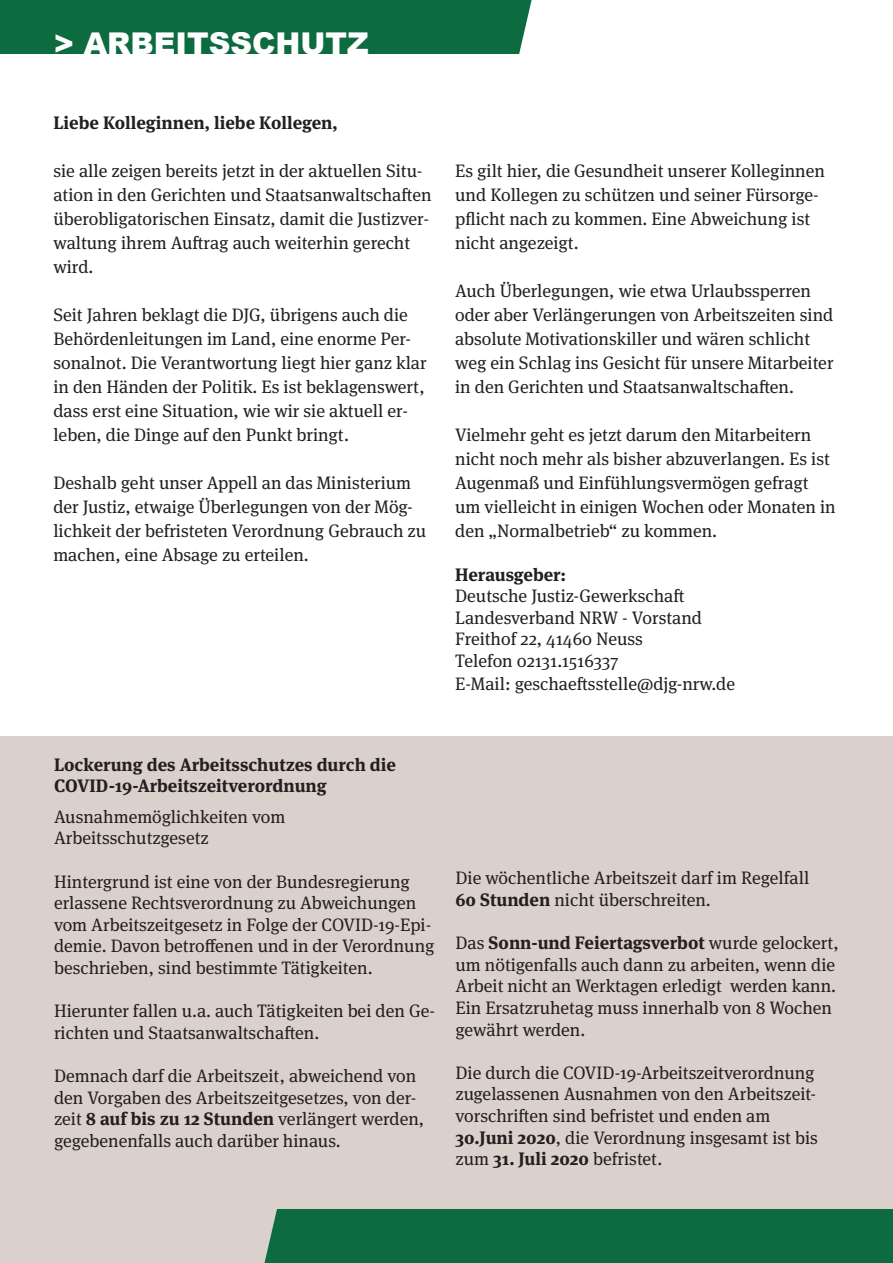
<style>
.page{position:relative;width:893px;height:1263px;background:#fff}
.page>*{position:absolute;margin:0;border:0;box-sizing:border-box;transform-origin:0 0}
.t1{font:900 30px "Arial";color:#fff}
.t2{font:18px/24px "Meta Serif Pro";color:#231f20}
.t3{font:700 18px/21.6px "Meta Serif Pro";color:#231f20}
.s1{font-weight:700}
</style>
<div class="page">
<div style="left:0;top:737px;width:893px;height:526px;background:#dbd1cc"></div>
<div style="left:0;top:0;width:532px;height:54px;background:#0c6c3f"></div>
<div style="left:265px;top:1209px;width:628px;height:54px;background:#0c6c3f"></div>
<h1 class="t1" style="left:54px;top:21px;width:316px">&gt; ARBEITSSCHUTZ</h1>
<p class="t3" style="left:53px;top:110px;width:286px">Liebe Kolleginnen, liebe Kollegen,</p>
<p class="t2" style="left:53px;top:157px;width:380px">sie alle zeigen bereits jetzt in der aktuellen Situ&shy;ation in den Gerichten und Staatsanwaltschaften überobligatorischen Einsatz, damit die Justizver&shy;waltung ihrem Auftrag auch weiterhin gerecht wird.</p>
<p class="t2" style="left:53px;top:301px;width:375px">Seit Jahren beklagt die DJG, übrigens auch die Behördenleitungen im Land, eine enorme Per&shy;sonalnot. Die Verantwortung liegt hier ganz klar in den Händen der Politik. Es ist beklagenswert, dass erst eine Situation, wie wir sie aktuell er&shy;leben, die Dinge auf den Punkt bringt.</p>
<p class="t2" style="left:53px;top:469px;width:374px">Deshalb geht unser Appell an das Ministerium der Justiz, etwaige Überlegungen von der Mög&shy;lichkeit der befristeten Verordnung Gebrauch zu machen, eine Absage zu erteilen.</p>
<p class="t2" style="left:455px;top:157px;width:371px">Es gilt hier, die Gesundheit unserer Kolleginnen und Kollegen zu schützen und seiner Fürsorge&shy;pflicht nach zu kommen. Eine Abweichung ist nicht angezeigt.</p>
<p class="t2" style="left:455px;top:277px;width:380px">Auch Überlegungen, wie etwa Urlaubssperren oder aber Verlängerungen von Arbeitszeiten sind absolute Motivationskiller und wären schlicht weg ein Schlag ins Gesicht für unsere Mitarbeiter in den Gerichten und Staatsanwaltschaften.</p>
<p class="t2" style="left:455px;top:421px;width:382px">Vielmehr geht es jetzt darum den Mitarbeitern nicht noch mehr als bisher abzuverlangen. Es ist Augenmaß und Einfühlungsvermögen gefragt um vielleicht in einigen Wochen oder Monaten in den „Normalbetrieb“ zu kommen.</p>
<p class="t3" style="left:455px;top:562px;width:113px">Herausgeber:</p>
<p class="t2" style="left:455px;top:584px;width:281px;line-height:21.9px">Deutsche Justiz-Gewerkschaft<br>Landesverband NRW - Vorstand<br>Freithof 22, 41460 Neuss<br>Telefon 02131.1516337<br>E-Mail: geschaeftsstelle@djg-nrw.de</p>
<p class="t3" style="left:54px;top:752px;width:344px">Lockerung des Arbeitsschutzes durch die<br>COVID-19-Arbeitszeitverordnung</p>
<p class="t2" style="left:54px;top:805px;width:233px;line-height:21.6px">Ausnahmemöglichkeiten vom<br>Arbeitsschutzgesetz</p>
<p class="t2" style="left:54px;top:870px;width:382px;line-height:21.6px">Hintergrund ist eine von der Bundesregierung erlassene Rechtsverordnung zu Abweichungen vom Arbeitszeitgesetz in Folge der COVID-19-Epi&shy;demie. Davon betroffenen und in der Verordnung beschrieben, sind bestimmte Tätigkeiten.</p>
<p class="t2" style="left:54px;top:999px;width:382px;line-height:21.6px">Hierunter fallen u.a. auch Tätigkeiten bei den Ge&shy;richten und Staatsanwaltschaften.</p>
<p class="t2" style="left:54px;top:1064px;width:372px;line-height:21.6px">Demnach darf die Arbeitszeit, abweichend von den Vorgaben des Arbeitszeitgesetzes, von der&shy;zeit <span class="s1">8 auf bis zu 12 Stunden</span> verlängert werden, gegebenenfalls auch darüber hinaus.</p>
<p class="t2" style="left:455px;top:866px;width:355px;line-height:21.6px">Die wöchentliche Arbeitszeit darf im Regelfall<br><span class="s1">60 Stunden</span> nicht überschreiten.</p>
<p class="t2" style="left:455px;top:931px;width:385px;line-height:21.6px">Das <span class="s1">Sonn-und Feiertagsverbot</span> wurde gelockert, um nötigenfalls auch dann zu arbeiten, wenn die Arbeit nicht an Werktagen erledigt werden kann.<br>Ein Ersatzruhetag muss innerhalb von 8 Wochen gewährt werden.</p>
<p class="t2" style="left:455px;top:1061px;width:364px;line-height:21.6px">Die durch die COVID-19-Arbeitszeitverordnung zugelassenen Ausnahmen von den Arbeitszeit&shy;vorschriften sind befristet und enden am <span class="s1">30.Juni 2020</span>, die Verordnung insgesamt ist bis zum <span class="s1">31. Juli 2020</span> befristet.</p>
</div>
